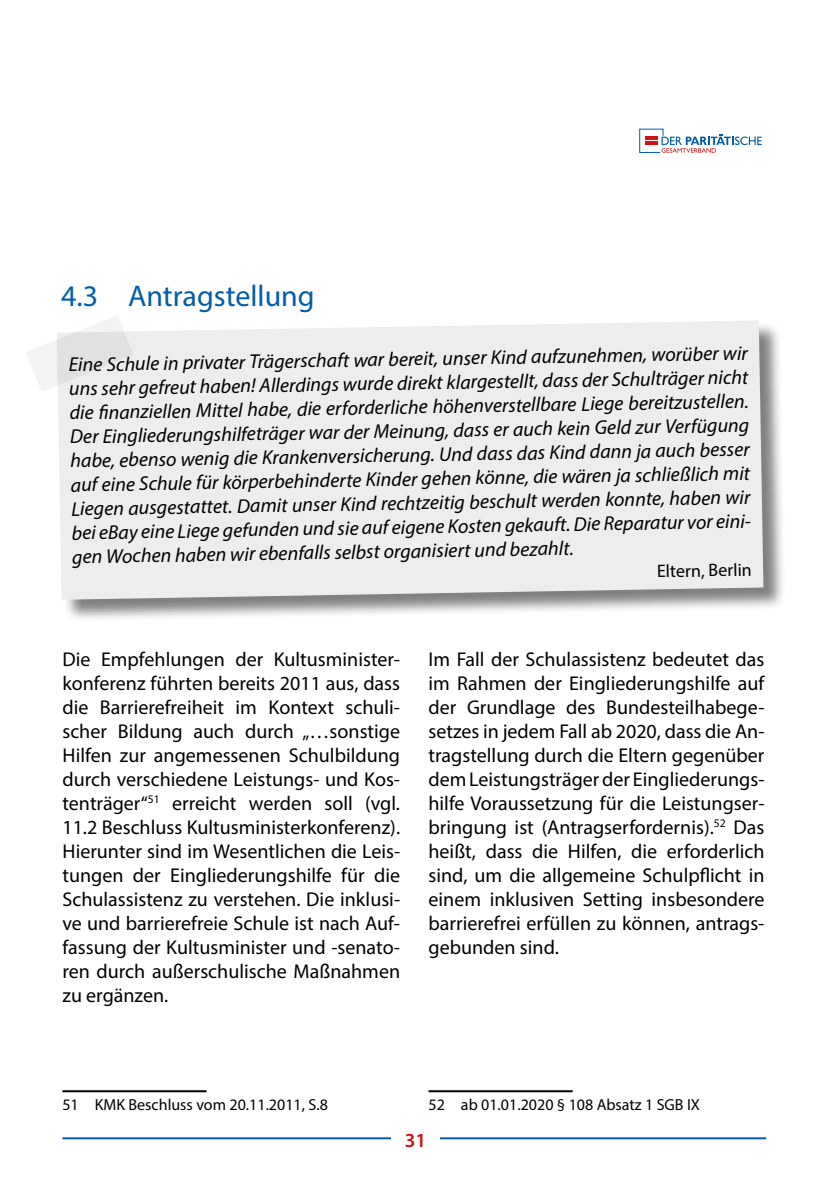
<style>
.page{position:relative;width:840px;height:1191px;background:#fff}
.page>*{position:absolute;margin:0;border:0;box-sizing:border-box;transform-origin:0 0}
.t1{font:30px "Myriad Pro";color:#005da9}
.t2{font:20px/24px "Myriad Pro";color:#000;text-align:justify}
.t3{font:italic 20px/24px "Myriad Pro";color:#000}
.t4{font:600 20px "Myriad Pro";color:#cd1316}
.t5{font:18px "Myriad Pro";color:#000}
.t6{font:16px "Myriad Pro";color:#000}
</style>
<div class="page">
<hr style="left:62px;top:1137px;width:703px;height:2px;background:#005da9">
<div style="left:391px;top:1131px;width:48px;height:30px;background:#fff"></div>
<svg style="left:639px;top:129px;width:122px;height:24px"></svg>
<div style="left:58px;top:321px;width:727px;height:301px;background:#000;opacity:.5"></div>
<div style="left:58px;top:320px;width:705px;height:280px;background:#ededed"></div>
<hr style="left:62px;top:1090px;width:144px;height:2px;background:#000">
<hr style="left:428px;top:1090px;width:144px;height:2px;background:#000">
<svg style="left:26px;top:316px;width:107px;height:76px"></svg>
<h1 class="t1" style="left:61px;top:277px;width:255px">4.3 Antragstellung</h1>
<p class="t3" style="left:68px;top:352px;width:684px;rotate:-1deg">Eine Schule in privater Trägerschaft war bereit, unser Kind aufzunehmen, worüber wir uns sehr gefreut haben! Allerdings wurde direkt klargestellt, dass der Schulträger nicht die fi nanziellen Mittel habe, die erforderliche höhenverstellbare Liege bereitzustellen.<br>Der Eingliederungshilfeträger war der Meinung, dass er auch kein Geld zur Verfügung habe, ebenso wenig die Krankenversicherung. Und dass das Kind dann ja auch besser auf eine Schule für körperbehinderte Kinder gehen könne, die wären ja schließlich mit Liegen ausgestattet. Damit unser Kind rechtzeitig beschult werden konnte, haben wir bei eBay eine Liege gefunden und sie auf eigene Kosten gekauft. Die Reparatur vor eini&shy;gen Wochen haben wir ebenfalls selbst organisiert und bezahlt.</p>
<p class="t5" style="left:656px;top:560px;width:96px;rotate:-1deg">Eltern, Berlin</p>
<p class="t2" style="left:62px;top:646px;width:339px">Die Empfehlungen der Kultusminister&shy;konferenz führten bereits 2011 aus, dass die Barrierefreiheit im Kontext schuli&shy;scher Bildung auch durch „…sonstige Hilfen zur angemessenen Schulbildung durch verschiedene Leistungs- und Kos&shy;tenträger“<sup>51</sup> erreicht werden soll (vgl.<br>11.2 Beschluss Kultusministerkonferenz).<br>Hierunter sind im Wesentlichen die Leis&shy;tungen der Eingliederungshilfe für die Schulassistenz zu verstehen. Die inklusi&shy;ve und barrierefreie Schule ist nach Auf&shy;fassung der Kultusminister und -senato&shy;ren durch außerschulische Maßnahmen zu ergänzen.</p>
<p class="t2" style="left:428px;top:646px;width:337px">Im Fall der Schulassistenz bedeutet das im Rahmen der Eingliederungshilfe auf der Grundlage des Bundesteilhabege&shy;setzes in jedem Fall ab 2020, dass die An&shy;tragstellung durch die Eltern gegenüber dem Leistungsträger der Eingliederungs&shy;hilfe Voraussetzung für die Leistungser&shy;bringung ist (Antragserfordernis).<sup>52</sup> Das heißt, dass die Hilfen, die erforderlich sind, um die allgemeine Schulpflicht in einem inklusiven Setting insbesondere barrierefrei erfüllen zu können, antrags&shy;gebunden sind.</p>
<p class="t6" style="left:62px;top:1095px;width:267px">51 KMK Beschluss vom 20.11.2011, S.8</p>
<p class="t6" style="left:428px;top:1095px;width:273px">52 ab 01.01.2020 § 108 Absatz 1 SGB IX</p>
<p class="t4" style="left:404px;top:1127px;width:23px">31</p>
</div>
